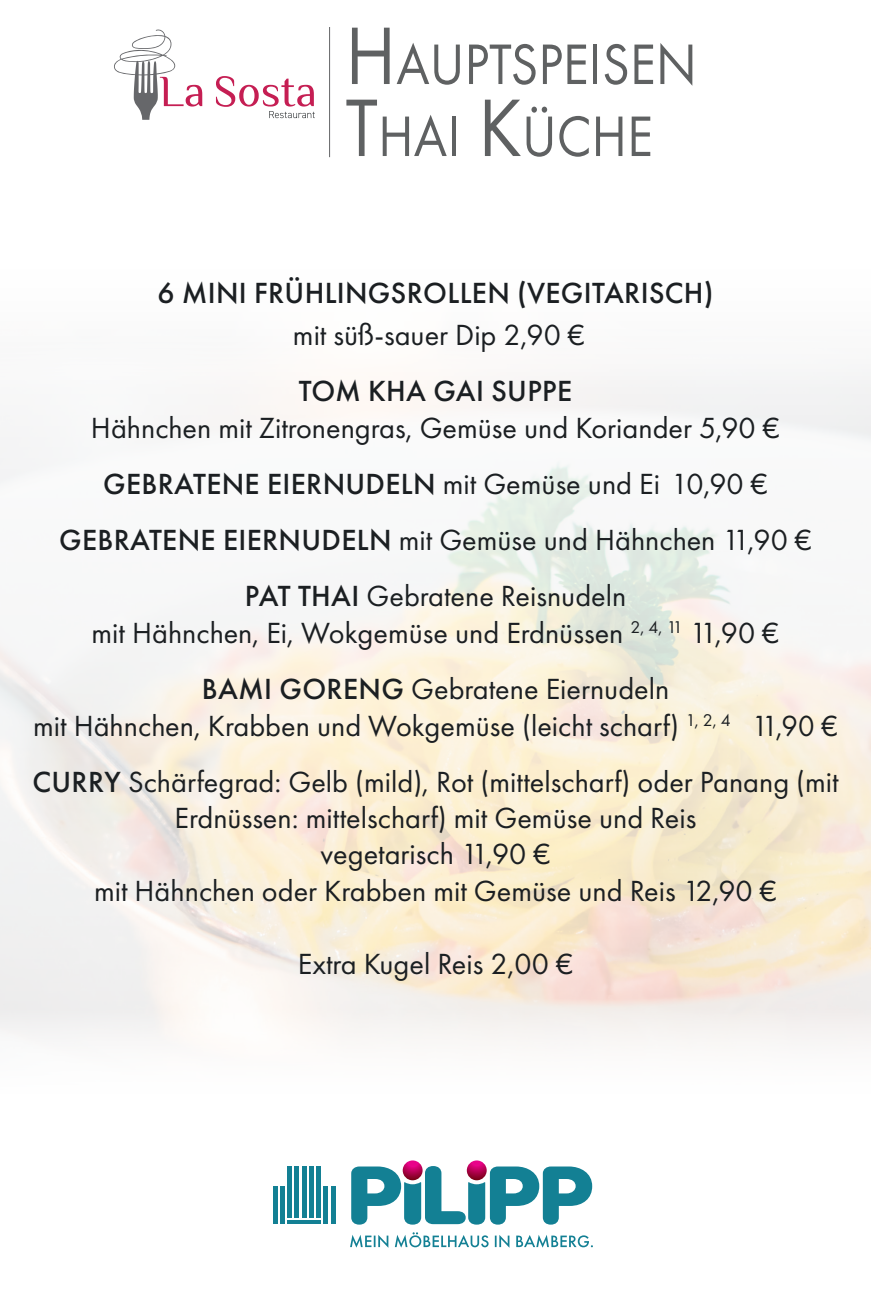
<style>
.page{position:relative;width:871px;height:1305px;background:#fff}
.page>*{position:absolute;margin:0;border:0;box-sizing:border-box;transform-origin:0 0}
.t1{font:59.18px/72px "Futura PT";color:#5f6162;scale:.91 1}
.t2{font:30.15px/56px "Futura PT";color:#1b1f22;text-align:center}
.t3{font:500 30.15px "Futura PT";letter-spacing:.01em;color:#1b1f22}
.s1{font-size:84.6px}
.s2{font-weight:500}
</style>
<div class="page">
<svg style="left:350px;top:1232px;width:243px;height:16px"></svg>
<svg style="left:351px;top:1166px;width:241px;height:59px"></svg>
<svg style="left:273px;top:1167px;width:62px;height:57px"></svg>
<svg style="left:403px;top:1160px;width:19px;height:20px"></svg>
<svg style="left:467px;top:1160px;width:20px;height:20px"></svg>
<hr style="left:329px;top:27px;width:1px;height:130px;background:#66676a">
<svg style="left:114px;top:29px;width:201px;height:91px"></svg>
<h1 class="t1" style="left:345px;top:28px;width:388px"><span class="s1">H</span>AUPTSPEISEN<br><span class="s1">T</span>HAI <span class="s1">K</span>ÜCH E</h1>
<p class="t3" style="left:157px;top:275px;width:558px">6 MINI FRÜHLINGSROLLEN (VEGITARISCH)</p>
<p class="t2" style="left:293px;top:307px;width:294px">mit süß-sauer Dip 2,90 €</p>
<p class="t3" style="left:299px;top:373px;width:275px">TOM KHA GAI SUPPE</p>
<p class="t2" style="left:59px;top:399px;width:754px">Hähnchen mit Zitronengras, Gemüse und Koriander 5,90 € <span class="s2">GEBRATENE EIERNUDELN</span> mit Gemüse und Ei 10,90 € <span class="s2">GEBRATENE EIERNUDELN</span> mit Gemüse und Hähnchen 11,90 € <span class="s2">PAT THAI</span> Gebratene Reisnudeln</p>
<p class="t2" style="left:92px;top:605px;width:689px">mit Hähnchen, Ei, Wokgemüse und Erdnüssen <sup>2,</sup> <sup>4,</sup> <sup>11</sup> 11,90 €<br><span class="s2">BAMI GORENG</span> Gebratene Eiernudeln</p>
<p class="t2" style="left:32px;top:697px;width:808px;text-align:left">mit Hähnchen, Krabben und Wokgemüse (leicht scharf) <sup>1,</sup> <sup>2,</sup> <sup>4</sup> 11,90 €<br><span class="s2">CURRY</span> Schärfegrad: Gelb (mild), Rot (mittelscharf) oder Panang (mit</p>
<p class="t2" style="left:94px;top:800px;width:684px;line-height:36.2px">Erdnüssen: mittelscharf) mit Gemüse und Reis<br>vegetarisch 11,90 €<br>mit Hähnchen oder Krabben mit Gemüse und Reis 12,90 €</p>
<p class="t2" style="left:298px;top:936px;width:277px">Extra Kugel Reis 2,00 €</p>
</div>
